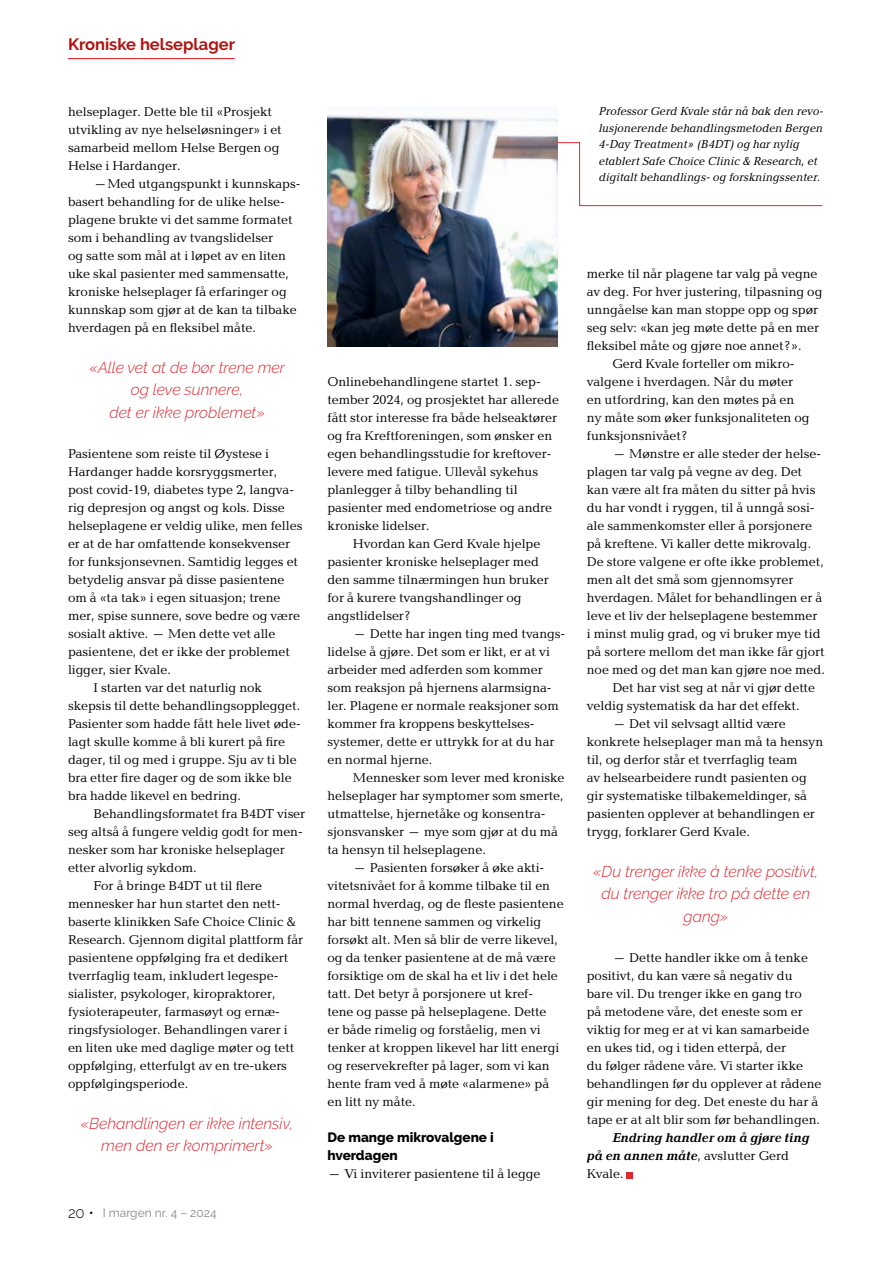
<style>
.page{position:relative;width:893px;height:1263px;background:#fff}
.page>*{position:absolute;margin:0;border:0;box-sizing:border-box;transform-origin:0 0}
.t1{font:700 16.5px "Raleway";color:#af1412}
.t2{font:italic 300 15.75px/22.5px "Raleway";color:#dd2830;text-align:center}
.t3{font:800 13.5px/18px "Raleway";color:#000}
.t4{font:13.2px/18px "Baltica";color:#000}
.t5{font:italic 700 13.2px/18px "Baltica";color:#000}
.t6{font:italic 12px/16.5px "Baltica";color:#000}
.t7{font:12px "Raleway";color:#868786}
.s1{font-weight:300;font-size:15px;color:#000}
.s2{font-weight:600;color:#000}
.s3{font-weight:400;font-style:normal}
</style>
<div class="page">
<svg style="left:627px;top:1172px;width:6px;height:6px"></svg>
<hr style="left:68px;top:58px;width:167px;height:1px;background:#dd2830">
<svg style="left:557px;top:142px;width:266px;height:65px"></svg>
<img style="left:327px;top:115px;width:230px;height:232px">
<p class="t1" style="left:68px;top:34px;width:169px">Kroniske helseplager</p>
<p class="t4" style="left:68px;top:103px;width:215px">helseplager. Dette ble til «Prosjekt utvikling av nye helseløsninger» i et samarbeid mellom Helse Bergen og<br>Helse i Hardanger.</p>
<p class="t4" style="left:68px;top:175px;width:234px;text-indent:26px">–Med utgangspunkt i kunnskaps&shy;basert behandling for de ulike helse&shy;plagene brukte vi det samme formatet som i behandling av tvangslidelser<br>og satte som mål at i løpet av en liten uke skal pasienter med sammensatte, kroniske helseplager få erfaringer og kunnskap som gjør at de kan ta tilbake hverdagen på en fleksibel måte.</p>
<p class="t2" style="left:89px;top:356px;width:197px">«Alle vet at de bør trene mer og leve sunnere,<br>det er ikke problemet»</p>
<p class="t4" style="left:68px;top:445px;width:202px">Pasientene som reiste til Øystese i</p>
<p class="t4" style="left:68px;top:463px;width:211px">Hardanger hadde korsryggsmerter,</p>
<p class="t4" style="left:68px;top:481px;width:227px">post covid-19, diabetes type 2, langva-</p>
<p class="t4" style="left:68px;top:499px;width:218px">rig depresjon og angst og kols. Disse</p>
<p class="t4" style="left:68px;top:517px;width:236px">helseplagene er veldig ulike, men felles</p>
<p class="t4" style="left:68px;top:535px;width:224px">er at de har omfattende konsekvenser</p>
<p class="t4" style="left:68px;top:553px;width:232px">for funksjonsevnen. Samtidig legges et</p>
<p class="t4" style="left:68px;top:571px;width:218px">betydelig ansvar på disse pasientene</p>
<p class="t4" style="left:68px;top:589px;width:214px">om å «ta tak» i egen situasjon; trene</p>
<p class="t4" style="left:68px;top:607px;width:233px">mer, spise sunnere, sove bedre og være</p>
<p class="t4" style="left:68px;top:625px;width:209px">sosialt aktive. – Men dette vet alle</p>
<p class="t4" style="left:68px;top:643px;width:223px">pasientene, det er ikke der problemet</p>
<p class="t4" style="left:68px;top:661px;width:104px">ligger, sier Kvale.</p>
<p class="t4" style="left:94px;top:679px;width:170px">I starten var det naturlig nok</p>
<p class="t4" style="left:68px;top:697px;width:234px">skepsis til dette behandlingsopplegget.</p>
<p class="t4" style="left:68px;top:715px;width:234px">Pasienter som hadde fått hele livet øde-</p>
<p class="t4" style="left:68px;top:733px;width:219px">lagt skulle komme å bli kurert på fire</p>
<p class="t4" style="left:68px;top:751px;width:230px">dager, til og med i gruppe. Sju av ti ble</p>
<p class="t4" style="left:68px;top:769px;width:225px">bra etter fire dager og de som ikke ble</p>
<p class="t4" style="left:68px;top:787px;width:174px">bra hadde likevel en bedring.</p>
<p class="t4" style="left:94px;top:805px;width:213px">Behandlingsformatet fra B4DT viser</p>
<p class="t4" style="left:68px;top:823px;width:236px">seg altså å fungere veldig godt for men-</p>
<p class="t4" style="left:68px;top:841px;width:218px">nesker som har kroniske helseplager</p>
<p class="t4" style="left:68px;top:859px;width:130px">etter alvorlig sykdom.</p>
<p class="t4" style="left:94px;top:877px;width:170px">For å bringe B4DT ut til flere</p>
<p class="t4" style="left:68px;top:895px;width:213px">mennesker har hun startet den nett-</p>
<p class="t4" style="left:68px;top:913px;width:230px">baserte klinikken Safe Choice Clinic &amp;</p>
<p class="t4" style="left:68px;top:931px;width:237px">Research. Gjennom digital plattform får</p>
<p class="t4" style="left:68px;top:949px;width:222px">pasientene oppfølging fra et dedikert</p>
<p class="t4" style="left:68px;top:967px;width:212px">tverrfaglig team, inkludert legespe-</p>
<p class="t4" style="left:68px;top:985px;width:209px">sialister, psykologer, kiropraktorer,</p>
<p class="t4" style="left:68px;top:1003px;width:213px">fysioterapeuter, farmasøyt og ernæ-</p>
<p class="t4" style="left:68px;top:1021px;width:221px">ringsfysiologer. Behandlingen varer i</p>
<p class="t4" style="left:68px;top:1039px;width:228px">en liten uke med daglige møter og tett</p>
<p class="t4" style="left:68px;top:1057px;width:220px">oppfølging, etterfulgt av en tre-ukers</p>
<p class="t4" style="left:68px;top:1075px;width:122px">oppfølgingsperiode.</p>
<p class="t2" style="left:81px;top:1112px;width:214px">«Behandlingen er ikke intensiv, men den er komprimert»</p>
<p class="t7" style="left:68px;top:1206px;width:150px"><span class="s1">20</span> <span class="s2">•</span> I margen nr. 4 – 2024</p>
<p class="t4" style="left:327px;top:373px;width:233px">Onlinebehandlingene startet 1. sep&shy;tember 2024, og prosjektet har allerede fått stor interesse fra både helseaktører og fra Kreftforeningen, som ønsker en egen behandlingsstudie for kreftover&shy;levere med fatigue. Ullevål sykehus planlegger å tilby behandling til pasienter med endometriose og andre kroniske lidelser.</p>
<p class="t4" style="left:327px;top:535px;width:223px;text-indent:26px">Hvordan kan Gerd Kvale hjelpe pasienter kroniske helseplager med den samme tilnærmingen hun bruker for å kurere tvangshandlinger og angstlidelser?</p>
<p class="t4" style="left:327px;top:625px;width:239px;text-indent:26px">– Dette har ingen ting med tvangs&shy;lidelse å gjøre. Det som er likt, er at vi arbeider med adferden som kommer som reaksjon på hjernens alarmsigna&shy;ler. Plagene er normale reaksjoner som kommer fra kroppens beskyttelses&shy;systemer, dette er uttrykk for at du har en normal hjerne.</p>
<p class="t4" style="left:327px;top:769px;width:239px;text-indent:26px">Mennesker som lever med kroniske helseplager har symptomer som smerte, utmattelse, hjernetåke og konsentra&shy;sjonsvansker – mye som gjør at du må ta hensyn til helseplagene.</p>
<p class="t4" style="left:327px;top:859px;width:238px;text-indent:26px">– Pasienten forsøker å øke akti&shy;vitetsnivået for å komme tilbake til en normal hverdag, og de fleste pasientene har bitt tennene sammen og virkelig forsøkt alt. Men så blir de verre likevel, og da tenker pasientene at de må være forsiktige om de skal ha et liv i det hele tatt. Det betyr å porsjonere ut kref-<br>tene og passe på helseplagene. Dette<br>er både rimelig og forståelig, men vi tenker at kroppen likevel har litt energi og reservekrefter på lager, som vi kan hente fram ved å møte «alarmene» på en litt ny måte.</p>
<p class="t3" style="left:327px;top:1128px;width:168px">De mange mikrovalgene i hverdagen</p>
<p class="t4" style="left:327px;top:1165px;width:215px">– Vi inviterer pasientene til å legge</p>
<p class="t6" style="left:599px;top:103px;width:226px">Professor Gerd Kvale står nå bak den revo&shy;lusjonerende behandlingsmetoden Bergen 4-Day Treatment» (B4DT) og har nylig etablert Safe Choice Clinic &amp; Research, et digitalt behandlings- og forskningssenter.</p>
<p class="t4" style="left:587px;top:265px;width:232px">merke til når plagene tar valg på vegne</p>
<p class="t4" style="left:587px;top:283px;width:237px">av deg. For hver justering, tilpasning og</p>
<p class="t4" style="left:587px;top:301px;width:233px">unngåelse kan man stoppe opp og spør</p>
<p class="t4" style="left:587px;top:319px;width:234px">seg selv: «kan jeg møte dette på en mer</p>
<p class="t4" style="left:587px;top:337px;width:216px">fleksibel måte og gjøre noe annet?».</p>
<p class="t4" style="left:612px;top:355px;width:182px">Gerd Kvale forteller om mikro-</p>
<p class="t4" style="left:587px;top:373px;width:208px">valgene i hverdagen. Når du møter</p>
<p class="t4" style="left:587px;top:391px;width:209px">en utfordring, kan den møtes på en</p>
<p class="t4" style="left:587px;top:409px;width:224px">ny måte som øker funksjonaliteten og</p>
<p class="t4" style="left:587px;top:427px;width:103px">funksjonsnivået?</p>
<p class="t4" style="left:612px;top:445px;width:209px">– Mønstre er alle steder der helse-</p>
<p class="t4" style="left:587px;top:463px;width:217px">plagen tar valg på vegne av deg. Det</p>
<p class="t4" style="left:587px;top:481px;width:230px">kan være alt fra måten du sitter på hvis</p>
<p class="t4" style="left:587px;top:499px;width:229px">du har vondt i ryggen, til å unngå sosi-</p>
<p class="t4" style="left:587px;top:517px;width:227px">ale sammenkomster eller å porsjonere</p>
<p class="t4" style="left:587px;top:535px;width:226px">på kreftene. Vi kaller dette mikrovalg.</p>
<p class="t4" style="left:587px;top:553px;width:239px">De store valgene er ofte ikke problemet,</p>
<p class="t4" style="left:587px;top:571px;width:208px">men alt det små som gjennomsyrer</p>
<p class="t4" style="left:587px;top:589px;width:237px">hverdagen. Målet for behandlingen er å</p>
<p class="t4" style="left:587px;top:607px;width:232px">leve et liv der helseplagene bestemmer</p>
<p class="t4" style="left:587px;top:625px;width:235px">i minst mulig grad, og vi bruker mye tid</p>
<p class="t4" style="left:587px;top:643px;width:239px">på sortere mellom det man ikke får gjort</p>
<p class="t4" style="left:587px;top:661px;width:240px">noe med og det man kan gjøre noe med.</p>
<p class="t4" style="left:612px;top:679px;width:204px">Det har vist seg at når vi gjør dette</p>
<p class="t4" style="left:587px;top:697px;width:214px">veldig systematisk da har det effekt.</p>
<p class="t4" style="left:587px;top:715px;width:238px;text-indent:26px">– Det vil selvsagt alltid være konkrete helseplager man må ta hensyn til, og derfor står et tverrfaglig team<br>av helsearbeidere rundt pasienten og gir systematiske tilbakemeldinger, så pasienten opplever at behandlingen er trygg, forklarer Gerd Kvale.</p>
<p class="t2" style="left:593px;top:860px;width:227px">«Du trenger ikke å tenke positivt, du trenger ikke tro på dette en gang»</p>
<p class="t4" style="left:587px;top:949px;width:236px;text-indent:26px">– Dette handler ikke om å tenke positivt, du kan være så negativ du bare vil. Du trenger ikke en gang tro<br>på metodene våre, det eneste som er viktig for meg er at vi kan samarbeide en ukes tid, og i tiden etterpå, der<br>du følger rådene våre. Vi starter ikke behandlingen før du opplever at rådene gir mening for deg. Det eneste du har å tape er at alt blir som før behandlingen.</p>
<p class="t5" style="left:587px;top:1129px;width:224px;text-indent:26px">Endring handler om å gjøre ting på en annen måte<span class="s3">, avslutter Gerd<br>Kvale.</span></p>
</div>
